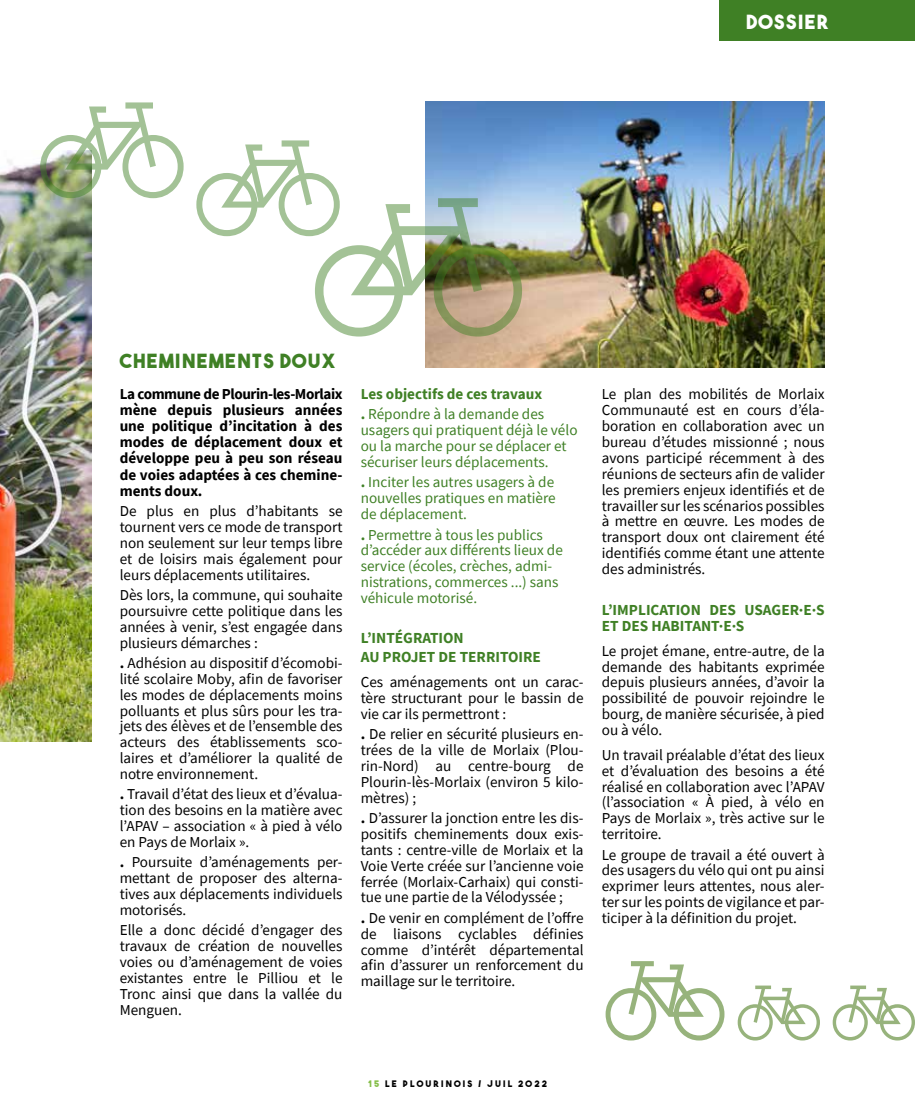
<style>
.page{position:relative;width:915px;height:1106px;background:#fff}
.page>*{position:absolute;margin:0;border:0;box-sizing:border-box;transform-origin:0 0}
.t1{font:19.5px "The Bold Font";letter-spacing:.075em;color:#3f8025}
.t2{font:19.5px "The Bold Font";letter-spacing:.075em;color:#fff}
.t3{font:700 15.3px/19.5px "Source Sans Pro";color:#3f8025}
.t4{font:15.15px/15.9px "Source Sans Pro";color:#000;text-align:justify}
.t5{font:15.15px/15.9px "Source Sans Pro";color:#3f8025}
.t6{font:700 15.15px/16px "Source Sans Pro";color:#000;text-align:justify}
.t7{font:700 15.15px/20.2px "Source Sans Pro";color:#3f8025}
.t8{font:9px "The Bold Font";letter-spacing:.24em;color:#000}
.s1{font-weight:700}
.s2{font-weight:400}
.s3{color:#85be49}
</style>
<div class="page">
<img style="left:0;top:160px;width:92px;height:581px">
<div style="left:719px;top:0;width:195px;height:40px;background:#3f8025"></div>
<img style="left:425px;top:101px;width:399px;height:266px">
<svg style="left:605px;top:961px;width:119px;height:79px"></svg>
<svg style="left:737px;top:985px;width:82px;height:55px"></svg>
<svg style="left:832px;top:985px;width:82px;height:55px"></svg>
<svg style="left:196px;top:140px;width:326px;height:196px"></svg>
<svg style="left:40px;top:102px;width:143px;height:96px"></svg>
<p class="t2" style="left:746px;top:9px;width:84px">DOSSIER</p>
<p class="t1" style="left:120px;top:348px;width:217px">CHEMINEMENTS DOUX</p>
<p class="t6" style="left:120px;top:386px;width:224px">La commune de Plourin-les-Morlaix mène depuis plusieurs années une politique d’incitation à des modes de déplacement doux et développe peu à peu son réseau de voies adaptées à ces chemine&shy;ments doux.</p>
<p class="t4" style="left:120px;top:503px;width:224px">De plus en plus d’habitants se tournent vers ce mode de transport non seulement sur leur temps libre et de loisirs mais également pour leurs déplacements utilitaires.</p>
<p class="t4" style="left:120px;top:586px;width:224px">Dès lors, la commune, qui souhaite poursuivre cette politique dans les années à venir, s’est engagée dans plusieurs démarches :</p>
<p class="t4" style="left:120px;top:654px;width:224px"><span class="s1">.</span> Adhésion au dispositif d’écomobi&shy;lité scolaire Moby, afin de favoriser les modes de déplacements moins polluants et plus sûrs pour les tra&shy;jets des élèves et de l’ensemble des acteurs des établissements sco&shy;laires et d’améliorer la qualité de notre environnement.</p>
<p class="t4" style="left:120px;top:786px;width:224px"><span class="s1">.</span> Travail d’état des lieux et d’évalua&shy;tion des besoins en la matière avec l’APAV – association « à pied à vélo en Pays de Morlaix ».</p>
<p class="t4" style="left:120px;top:854px;width:224px"><span class="s1">.</span> Poursuite d’aménagements per&shy;mettant de proposer des alterna&shy;tives aux déplacements individuels motorisés.</p>
<p class="t4" style="left:120px;top:922px;width:224px">Elle a donc décidé d’engager des travaux de création de nouvelles voies ou d’aménagement de voies existantes entre le Pilliou et le Tronc ainsi que dans la vallée du Menguen.</p>
<p class="t7" style="left:360px;top:384px;width:185px">Les objectifs de ces travaux . <span class="s2">Répondre à la demande des</span></p>
<p class="t5" style="left:360px;top:422px;width:218px">usagers qui pratiquent déjà le vélo ou la marche pour se déplacer et sécuriser leurs déplacements.</p>
<p class="t5" style="left:360px;top:474px;width:196px;text-align:justify"><span class="s1">.</span> Inciter les autres usagers à de nouvelles pratiques en matière de déplacement.</p>
<p class="t5" style="left:360px;top:526px;width:203px"><span class="s1">.</span> Permettre à tous les publics d’accéder aux différents lieux de service (écoles, crèches, admi&shy;nistrations, commerces ...) sans véhicule motorisé.</p>
<p class="t3" style="left:360px;top:628px;width:182px">L’INTÉGRATION<br>AU PROJET DE TERRITOIRE</p>
<p class="t4" style="left:360px;top:674px;width:224px">Ces aménagements ont un carac&shy;tère structurant pour le bassin de vie car ils permettront :</p>
<p class="t4" style="left:360px;top:726px;width:224px"><span class="s1">.</span> De relier en sécurité plusieurs en&shy;trées de la ville de Morlaix (Plou&shy;rin-Nord) au centre-bourg de Plourin-lès-Morlaix (environ 5 kilo&shy;mètres) ;</p>
<p class="t4" style="left:360px;top:809px;width:224px"><span class="s1">.</span> D’assurer la jonction entre les dis&shy;positifs cheminements doux exis&shy;tants : centre-ville de Morlaix et la Voie Verte créée sur l’ancienne voie ferrée (Morlaix-Carhaix) qui consti&shy;tue une partie de la Vélodyssée ;</p>
<p class="t4" style="left:360px;top:909px;width:224px"><span class="s1">.</span> De venir en complément de l’offre de liaisons cyclables définies comme d’intérêt départemental afin d’assurer un renforcement du maillage sur le territoire.</p>
<p class="t4" style="left:601px;top:386px;width:224px">Le plan des mobilités de Morlaix Communauté est en cours d’éla&shy;boration en collaboration avec un bureau d’études missionné ; nous avons participé récemment à des réunions de secteurs afin de valider les premiers enjeux identifiés et de travailler sur les scénarios possibles à mettre en œuvre. Les modes de transport doux ont clairement été identifiés comme étant une attente des administrés.</p>
<p class="t3" style="left:601px;top:601px;width:224px;line-height:16px">L’IMPLICATION DES USAGER·E·S<br>ET DES HABITANT·E·S</p>
<p class="t4" style="left:601px;top:642px;width:224px">Le projet émane, entre-autre, de la demande des habitants exprimée depuis plusieurs années, d’avoir la possibilité de pouvoir rejoindre le bourg, de manière sécurisée, à pied ou à vélo.</p>
<p class="t4" style="left:601px;top:746px;width:224px">Un travail préalable d’état des lieux et d’évaluation des besoins a été réalisé en collaboration avec l’APAV (l’association « À pied, à vélo en Pays de Morlaix », très active sur le territoire.</p>
<p class="t4" style="left:601px;top:846px;width:224px">Le groupe de travail a été ouvert à des usagers du vélo qui ont pu ainsi exprimer leurs attentes, nous aler&shy;ter sur les points de vigilance et par&shy;ticiper à la définition du projet.</p>
<p class="t8" style="left:367px;top:1078px;width:181px"><span class="s3">15</span> LE PLOURINOIS / JUIL 2022</p>
</div>
